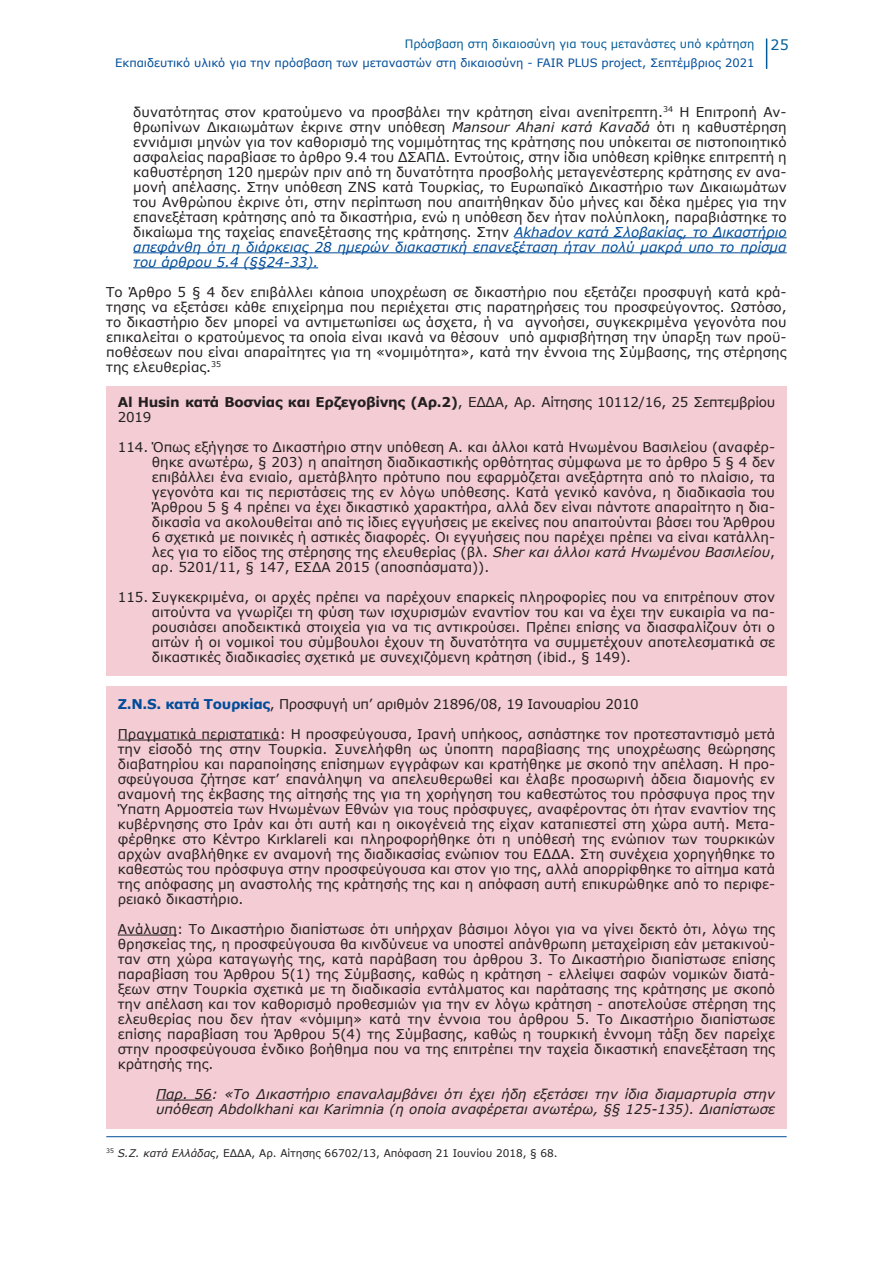
<style>
.page{position:relative;width:893px;height:1263px;background:#fff}
.page>*{position:absolute;margin:0;border:0;box-sizing:border-box;transform-origin:0 0}
.t1{font:14.25px "Verdana";color:#015b98}
.t2{font:13.5px/15px "Verdana";color:#231f20;text-align:justify}
.t3{font:italic 13.5px/15px "Verdana";color:#231f20}
.t4{font:13.5px "Verdana";letter-spacing:-.02em;color:#231f20}
.t5{font:11.55px "Verdana";color:#004c99}
.t6{font:11.55px "Verdana";color:#015b98}
.t7{font:10.5px "Verdana";color:#231f20}
.s1{font-style:italic}
.s2{font-style:italic;color:#004c99}
.s3{font-weight:700}
.s4{font-weight:700;color:#004c99}
</style>
<div class="page">
<svg style="left:766px;top:39px;width:1px;height:29px"></svg>
<hr style="left:106px;top:1136px;width:681px;height:1px;background:#004c99">
<hr style="left:514px;top:237px;width:273px;height:1px;background:#004c99">
<hr style="left:133px;top:252px;width:654px;height:1px;background:#004c99">
<hr style="left:133px;top:267px;width:185px;height:1px;background:#004c99">
<div style="left:106px;top:386px;width:681px;height:289px;background:#f3ccd4"></div>
<div style="left:106px;top:686px;width:681px;height:443px;background:#f3ccd4"></div>
<hr style="left:118px;top:740px;width:162px;height:1px;background:#231f20">
<hr style="left:118px;top:935px;width:59px;height:1px;background:#231f20">
<hr style="left:156px;top:1100px;width:56px;height:1px;background:#231f20">
<p class="t6" style="left:405px;top:36px;width:351px">Πρόσβαση στη δικαιοσύνη για τους μετανάστες υπό κράτηση</p>
<p class="t5" style="left:115px;top:56px;width:641px">Εκπαιδευτικό υλικό για την πρόσβαση των μεταναστών στη δικαιοσύνη - FAIR PLUS project, Σεπτέμβριος 2021</p>
<p class="t1" style="left:771px;top:36px;width:20px">25</p>
<p class="t2" style="left:133px;top:104px;width:655px">δυνατότητας στον κρατούμενο να προσβάλει την κράτηση είναι ανεπίτρεπτη.<sup>34</sup> Η Επιτροπή Αν&shy;θρωπίνων Δικαιωμάτων έκρινε στην υπόθεση <span class="s1">Mansour Ahani κατά Καναδά</span> ότι η καθυστέρηση εννιάμισι μηνών για τον καθορισμό της νομιμότητας της κράτησης που υπόκειται σε πιστοποιητικό ασφαλείας παραβίασε το άρθρο 9.4 του ΔΣΑΠΔ. Εντούτοις, στην ίδια υπόθεση κρίθηκε επιτρεπτή η καθυστέρηση 120 ημερών πριν από τη δυνατότητα προσβολής μεταγενέστερης κράτησης εν ανα&shy;μονή απέλασης. Στην υπόθεση ZNS κατά Τουρκίας, το Ευρωπαϊκό Δικαστήριο των Δικαιωμάτων του Ανθρώπου έκρινε ότι, στην περίπτωση που απαιτήθηκαν δύο μήνες και δέκα ημέρες για την επανεξέταση κράτησης από τα δικαστήρια, ενώ η υπόθεση δεν ήταν πολύπλοκη, παραβιάστηκε το δικαίωμα της ταχείας επανεξέτασης της κράτησης. Στην <span class="s2">Akhadov κατά Σλοβακίας, το Δικαστήριο απεφάνθη ότι η διάρκειας 28 ημερών διακαστική επανεξέταση ήταν πολύ μακρά υπο το πρίσμα του άρθρου 5.4 (§§24-33).</span></p>
<p class="t2" style="left:106px;top:284px;width:682px">Το Άρθρο 5 § 4 δεν επιβάλλει κάποια υποχρέωση σε δικαστήριο που εξετάζει προσφυγή κατά κρά&shy;τησης να εξετάσει κάθε επιχείρημα που περιέχεται στις παρατηρήσεις του προσφεύγοντος. Ωστόσο, το δικαστήριο δεν μπορεί να αντιμετωπίσει ως άσχετα, ή να αγνοήσει, συγκεκριμένα γεγονότα που επικαλείται ο κρατούμενος τα οποία είναι ικανά να θέσουν υπό αμφισβήτηση την ύπαρξη των προϋ&shy;ποθέσεων που είναι απαραίτητες για τη «νομιμότητα», κατά την έννοια της Σύμβασης, της στέρησης της ελευθερίας.<sup>35</sup></p>
<p class="t2" style="left:118px;top:395px;width:659px"><span class="s3">Al Husin κατά Βοσνίας και Ερζεγοβίνης (Αρ.2)</span>, ΕΔΔΑ, Αρ. Αίτησης 10112/16, 25 Σεπτεμβρίου<br>2019</p>
<p class="t2" style="left:152px;top:440px;width:625px;text-indent:-34px">114. Όπως εξήγησε το Δικαστήριο στην υπόθεση A. και άλλοι κατά Ηνωμένου Βασιλείου (αναφέρ&shy;θηκε ανωτέρω, § 203) η απαίτηση διαδικαστικής ορθότητας σύμφωνα με το άρθρο 5 § 4 δεν επιβάλλει ένα ενιαίο, αμετάβλητο πρότυπο που εφαρμόζεται ανεξάρτητα από το πλαίσιο, τα γεγονότα και τις περιστάσεις της εν λόγω υπόθεσης. Κατά γενικό κανόνα, η διαδικασία του Άρθρου 5 § 4 πρέπει να έχει δικαστικό χαρακτήρα, αλλά δεν είναι πάντοτε απαραίτητο η δια&shy;δικασία να ακολουθείται από τις ίδιες εγγυήσεις με εκείνες που απαιτούνται βάσει του Άρθρου 6 σχετικά με ποινικές ή αστικές διαφορές. Οι εγγυήσεις που παρέχει πρέπει να είναι κατάλλη&shy;λες για το είδος της στέρησης της ελευθερίας (βλ. <span class="s1">Sher και άλλοι κατά Ηνωμένου Βασιλείου</span>, αρ. 5201/11, § 147, ΕΣΔΑ 2015 (αποσπάσματα)).</p>
<p class="t2" style="left:152px;top:590px;width:625px;text-indent:-34px">115. Συγκεκριμένα, οι αρχές πρέπει να παρέχουν επαρκείς πληροφορίες που να επιτρέπουν στον αιτούντα να γνωρίζει τη φύση των ισχυρισμών εναντίον του και να έχει την ευκαιρία να πα&shy;ρουσιάσει αποδεικτικά στοιχεία για να τις αντικρούσει. Πρέπει επίσης να διασφαλίζουν ότι ο αιτών ή οι νομικοί του σύμβουλοι έχουν τη δυνατότητα να συμμετέχουν αποτελεσματικά σε δικαστικές διαδικασίες σχετικά με συνεχιζόμενη κράτηση (ibid., § 149).</p>
<p class="t4" style="left:118px;top:695px;width:523px"><span class="s4">Z.N.S. κατά Τουρκίας</span>, Προσφυγή υπ’ αριθμόν 21896/08, 19 Ιανουαρίου 2010</p>
<p class="t2" style="left:118px;top:727px;width:659px">Πραγματικά περιστατικά: Η προσφεύγουσα, Ιρανή υπήκοος, ασπάστηκε τον προτεσταντισμό μετά την είσοδό της στην Τουρκία. Συνελήφθη ως ύποπτη παραβίασης της υποχρέωσης θεώρησης διαβατηρίου και παραποίησης επίσημων εγγράφων και κρατήθηκε με σκοπό την απέλαση. Η προ&shy;σφεύγουσα ζήτησε κατ’ επανάληψη να απελευθερωθεί και έλαβε προσωρινή άδεια διαμονής εν αναμονή της έκβασης της αίτησής της για τη χορήγηση του καθεστώτος του πρόσφυγα προς την Ύπατη Αρμοστεία των Ηνωμένων Εθνών για τους πρόσφυγες, αναφέροντας ότι ήταν εναντίον της κυβέρνησης στο Ιράν και ότι αυτή και η οικογένειά της είχαν καταπιεστεί στη χώρα αυτή. Μετα&shy;φέρθηκε στο Κέντρο Kırklareli και πληροφορήθηκε ότι η υπόθεσή της ενώπιον των τουρκικών αρχών αναβλήθηκε εν αναμονή της διαδικασίας ενώπιον του ΕΔΔΑ. Στη συνέχεια χορηγήθηκε το καθεστώς του πρόσφυγα στην προσφεύγουσα και στον γιο της, αλλά απορρίφθηκε το αίτημα κατά της απόφασης μη αναστολής της κράτησής της και η απόφαση αυτή επικυρώθηκε από το περιφε&shy;ρειακό δικαστήριο.</p>
<p class="t2" style="left:118px;top:922px;width:659px">Ανάλυση: Το Δικαστήριο διαπίστωσε ότι υπήρχαν βάσιμοι λόγοι για να γίνει δεκτό ότι, λόγω της θρησκείας της, η προσφεύγουσα θα κινδύνευε να υποστεί απάνθρωπη μεταχείριση εάν μετακινού&shy;ταν στη χώρα καταγωγής της, κατά παράβαση του άρθρου 3. Το Δικαστήριο διαπίστωσε επίσης παραβίαση του Άρθρου 5(1) της Σύμβασης, καθώς η κράτηση - ελλείψει σαφών νομικών διατά&shy;ξεων στην Τουρκία σχετικά με τη διαδικασία εντάλματος και παράτασης της κράτησης με σκοπό την απέλαση και τον καθορισμό προθεσμιών για την εν λόγω κράτηση - αποτελούσε στέρηση της ελευθερίας που δεν ήταν «νόμιμη» κατά την έννοια του άρθρου 5. Το Δικαστήριο διαπίστωσε επίσης παραβίαση του Άρθρου 5(4) της Σύμβασης, καθώς η τουρκική έννομη τάξη δεν παρείχε στην προσφεύγουσα ένδικο βοήθημα που να της επιτρέπει την ταχεία δικαστική επανεξέταση της κράτησής της.</p>
<p class="t3" style="left:156px;top:1087px;width:621px">Παρ. 56: «Το Δικαστήριο επαναλαμβάνει ότι έχει ήδη εξετάσει την ίδια διαμαρτυρία στην υπόθεση Abdolkhani και Karimnia (η οποία αναφέρεται ανωτέρω, §§ 125-135). Διαπίστωσε</p>
<p class="t7" style="left:106px;top:1146px;width:453px"><sup>35</sup> <span class="s1">S.Z. κατά Ελλάδας</span>, ΕΔΔΑ, Αρ. Αίτησης 66702/13, Απόφαση 21 Ιουνίου 2018, § 68.</p>
</div>
